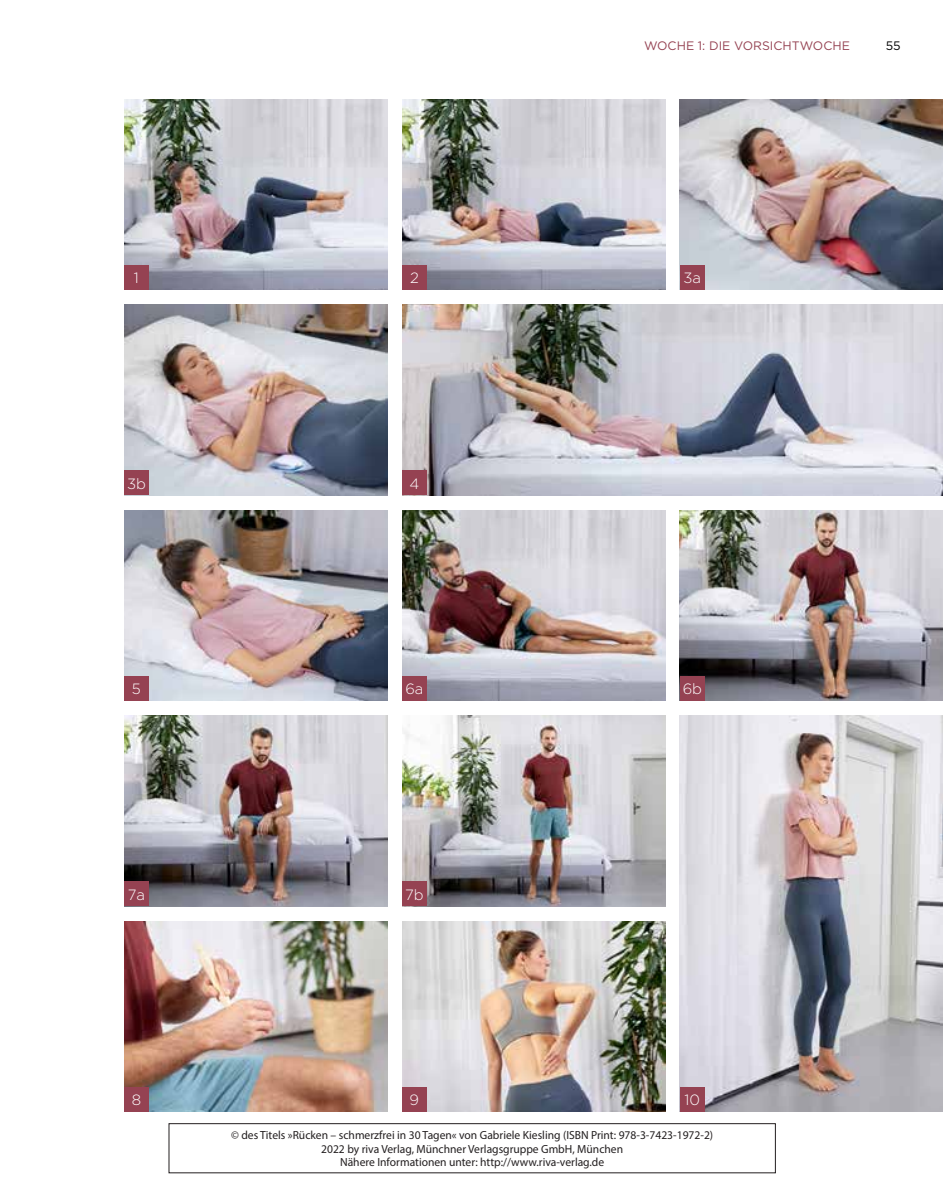
<style>
.page{position:relative;width:943px;height:1191px;background:#fff}
.page>*{position:absolute;margin:0;border:0;box-sizing:border-box;transform-origin:0 0}
.t1{font:300 14.88px "Gotham";color:#fff}
.t2{font:12.25px "Gotham";color:#954252}
.t3{font:12.25px "Gotham";color:#000}
.t4{font:11.72px/13.8px "Myriad Pro";color:#231f20;text-align:center}
</style>
<div class="page">
<img style="left:124px;top:305px;width:263px;height:190px">
<img style="left:124px;top:99px;width:263px;height:191px">
<div style="left:124px;top:265px;width:25px;height:25px;background:#954252"></div>
<img style="left:402px;top:921px;width:263px;height:190px">
<div style="left:402px;top:1086px;width:25px;height:25px;background:#954252"></div>
<img style="left:124px;top:510px;width:263px;height:190px">
<div style="left:124px;top:676px;width:25px;height:24px;background:#954252"></div>
<div style="left:124px;top:470px;width:25px;height:25px;background:#954252"></div>
<img style="left:402px;top:99px;width:263px;height:191px">
<div style="left:402px;top:265px;width:25px;height:25px;background:#954252"></div>
<img style="left:680px;top:715px;width:263px;height:396px">
<div style="left:680px;top:1086px;width:24px;height:25px;background:#954252"></div>
<img style="left:402px;top:305px;width:541px;height:190px">
<div style="left:402px;top:470px;width:25px;height:25px;background:#954252"></div>
<img style="left:402px;top:510px;width:263px;height:190px">
<img style="left:680px;top:510px;width:263px;height:190px">
<div style="left:402px;top:676px;width:25px;height:24px;background:#954252"></div>
<div style="left:680px;top:676px;width:24px;height:24px;background:#954252"></div>
<img style="left:124px;top:921px;width:263px;height:190px">
<div style="left:124px;top:1086px;width:25px;height:25px;background:#954252"></div>
<img style="left:402px;top:715px;width:263px;height:191px">
<div style="left:402px;top:881px;width:25px;height:25px;background:#954252"></div>
<img style="left:124px;top:715px;width:263px;height:191px">
<div style="left:124px;top:881px;width:25px;height:25px;background:#954252"></div>
<img style="left:680px;top:99px;width:263px;height:191px">
<div style="left:680px;top:265px;width:24px;height:25px;background:#954252"></div>
<div style="left:168px;top:1123px;width:607px;height:50px;border:1px solid #231f20"></div>
<p class="t2" style="left:644px;top:37px;width:107px">WOCHE 1: DIE VORSI</p>
<p class="t2" style="left:773px;top:37px;width:20px">CHTWO</p>
<p class="t2" style="left:823px;top:37px;width:18px">CHE</p>
<p class="t3" style="left:885px;top:37px;width:16px">55</p>
<p class="t1" style="left:134px;top:269px;width:6px">1</p>
<p class="t1" style="left:410px;top:269px;width:10px">2</p>
<p class="t1" style="left:683px;top:269px;width:19px">3a</p>
<p class="t1" style="left:127px;top:474px;width:20px">3b</p>
<p class="t1" style="left:409px;top:474px;width:11px">4</p>
<p class="t1" style="left:132px;top:679px;width:10px">5</p>
<p class="t1" style="left:405px;top:679px;width:20px">6a</p>
<p class="t1" style="left:682px;top:679px;width:21px">6b</p>
<p class="t1" style="left:128px;top:885px;width:19px">7a</p>
<p class="t1" style="left:405px;top:885px;width:20px">7b</p>
<p class="t1" style="left:132px;top:1090px;width:11px">8</p>
<p class="t1" style="left:409px;top:1090px;width:11px">9</p>
<p class="t1" style="left:684px;top:1090px;width:17px">10</p>
<p class="t4" style="left:231px;top:1127px;width:483px">© des Titels »Rücken – schmerzfrei in 30 Tagen« von Gabriele Kiesling (ISBN Print: 978-3-7423-1972-2)<br>2022 by riva Verlag, Münchner Verlagsgruppe GmbH, München<br>Nähere Informationen unter: http://www.riva-verlag.de</p>
</div>
